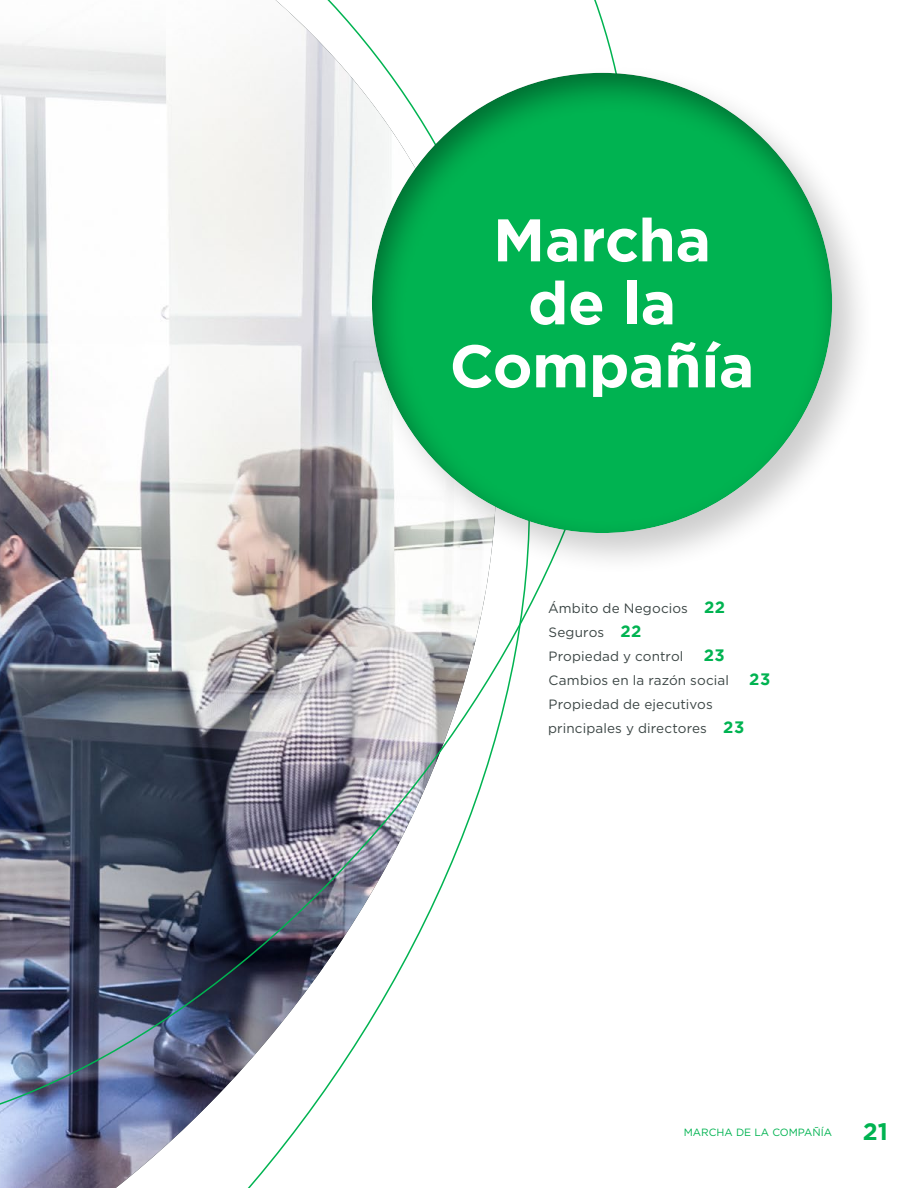
<style>
.page{position:relative;width:918px;height:1188px;background:#fff}
.page>*{position:absolute;margin:0;border:0;box-sizing:border-box;transform-origin:0 0}
.t1{font:700 60px/63px "Gotham";letter-spacing:-.005em;color:#fff;text-align:center}
.t2{font:700 24px "Gotham";color:#00b351}
.t3{font:13.5px/24px "Gotham";letter-spacing:.01em;color:#3b4544}
.t4{font:10.5px "Gotham";color:#00b351}
.s1{font-weight:700;font-size:16.5px;color:#00b351}
</style>
<div class="page">
<img style="left:0;top:0;width:615px;height:1136px">
<svg style="left:199px;top:0;width:332px;height:1188px"></svg>
<div style="left:363px;top:63px;width:513px;height:513px;background:#000;opacity:.2"></div>
<div style="left:360px;top:62px;width:486px;height:471px;background:#000;opacity:.4"></div>
<h1 class="t1" style="left:450px;top:207px;width:306px">Marcha de la<br>Compañía</h1>
<p class="t3" style="left:548px;top:596px;width:224px">Ámbito de Negocios <span class="s1">22<br></span>Seguros <span class="s1">22<br></span>Propiedad y control <span class="s1">23<br></span>Cambios en la razón social <span class="s1">23<br></span>Propiedad de ejecutivos principales y directores <span class="s1">23</span></p>
<p class="t4" style="left:684px;top:1126px;width:150px">MARCHA DE LA COMPAÑÍA</p>
<h2 class="t2" style="left:863px;top:1117px;width:27px">21</h2>
</div>
